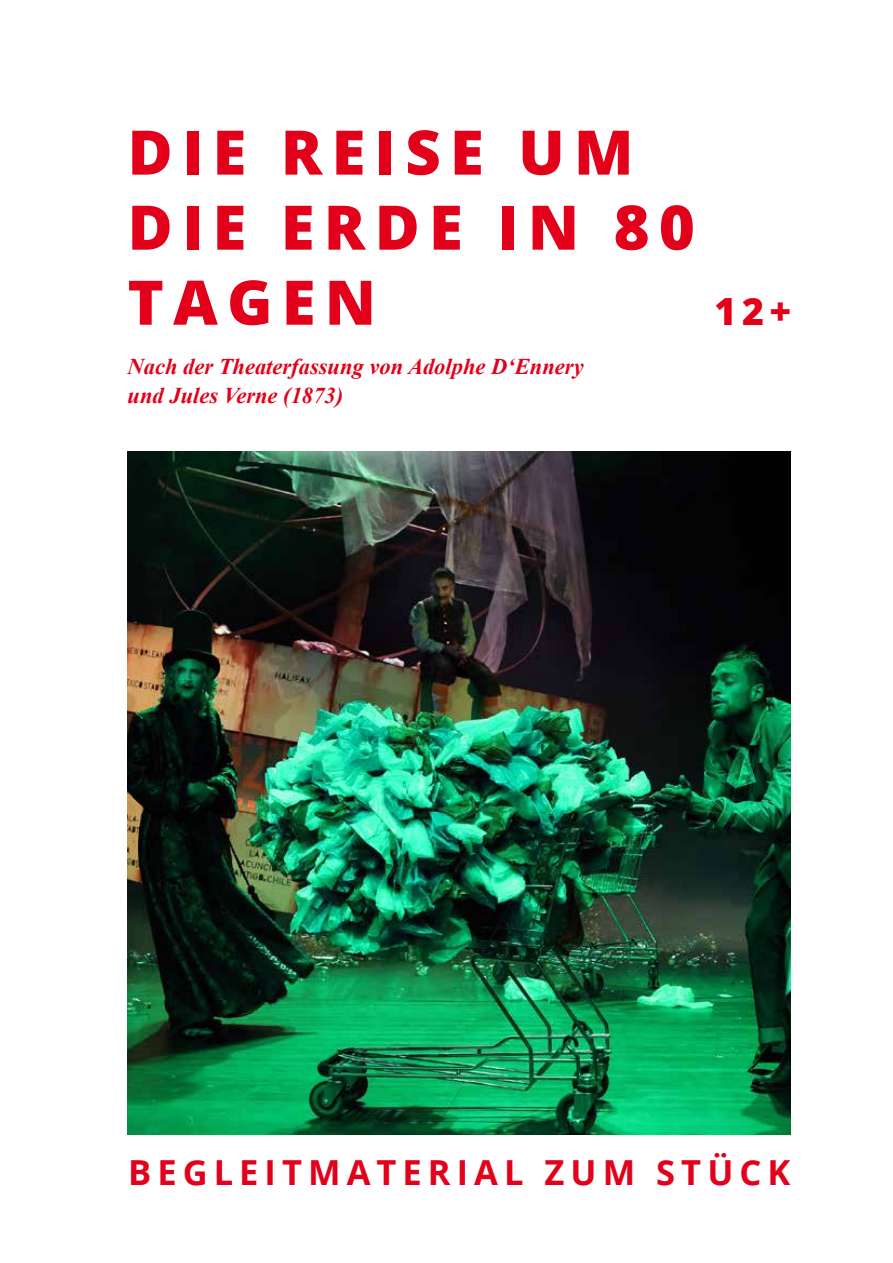
<style>
.page{position:relative;width:893px;height:1263px;background:#fff}
.page>*{position:absolute;margin:0;border:0;box-sizing:border-box;transform-origin:0 0}
.t1{font:800 61.5px/75px "Open Sans";letter-spacing:.15em;color:#e2001a}
.t2{font:800 37.5px "Open Sans";color:#e2001a}
.t3{font:700 34.5px "Open Sans";letter-spacing:.175em;color:#e2001a}
.t4{font:italic 700 22.5px/28.5px "Times New Roman";color:#e2001a}
</style>
<div class="page">
<img style="left:128px;top:452px;width:663px;height:682px">
<h1 class="t1" style="left:128px;top:112px;width:569px">DIE REISE UM<br>DIE ERDE IN 80<br>TAGEN</h1>
<p class="t4" style="left:128px;top:352px;width:458px">Nach der Theaterfassung von Adolphe D‘Ennery und Jules Verne (1873)</p>
<h2 class="t2" style="left:714px;top:282px;width:78px">12+</h2>
<h3 class="t3" style="left:128px;top:1148px;width:664px">BEGLEITMATERIAL ZUM STÜCK</h3>
</div>
